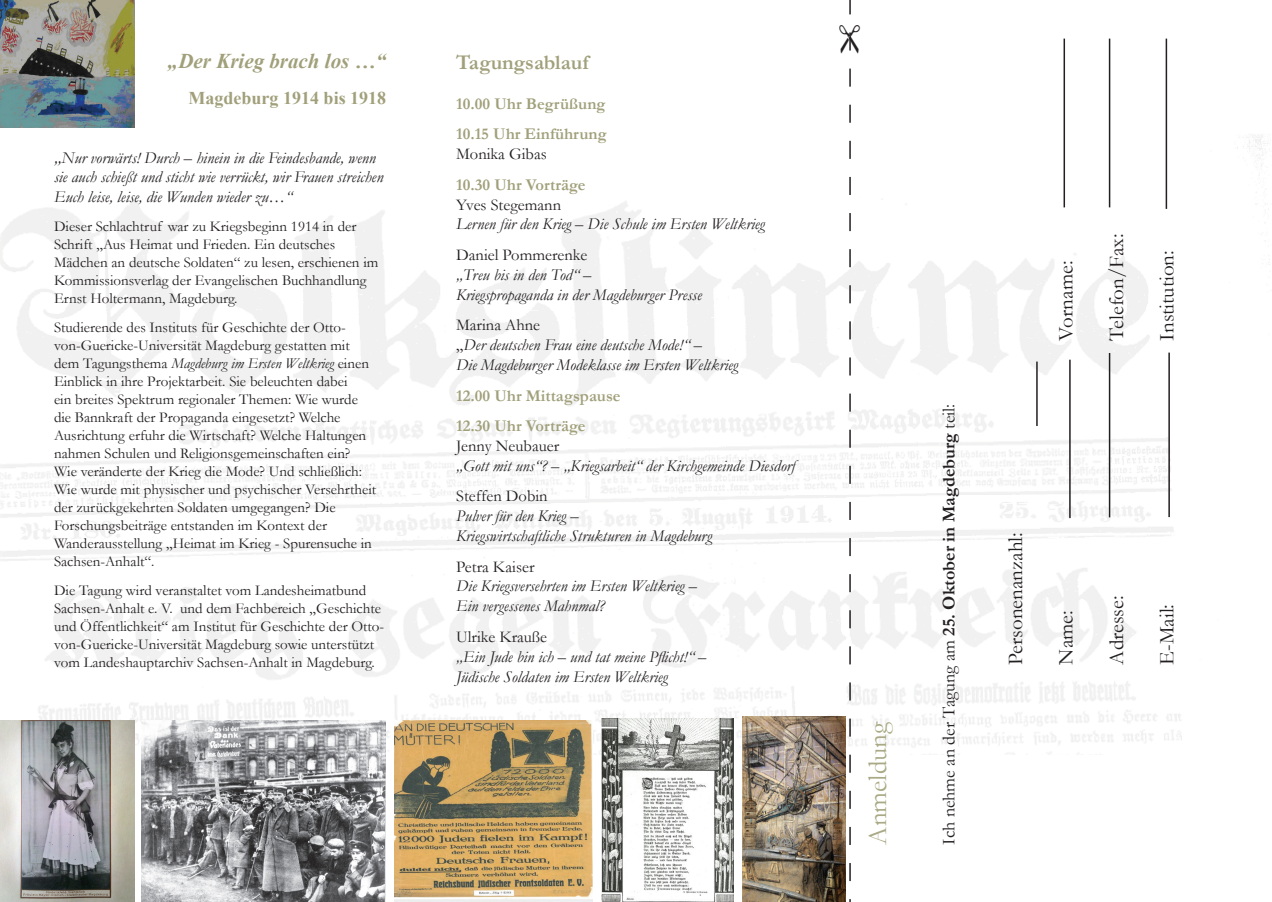
<style>
.page{position:relative;width:1272px;height:902px;background:#fff}
.page>*{position:absolute;margin:0;border:0;box-sizing:border-box;transform-origin:0 0}
.t1{font:27px "Garamond";color:#a9a985}
.t2{font:21px "Garamond";color:#231f20}
.t3{font:italic 700 21px "Times New Roman";color:#a1a07b}
.t4{font:700 21px "Garamond";color:#a1a07b}
.t5{font:18px "Garamond";color:#231f20}
.t6{font:700 18px "Times New Roman";color:#a1a07b}
.t7{font:italic 16.5px/19.8px "Garamond";color:#231f20}
.t8{font:16.5px "Garamond";color:#231f20}
.t9{font:700 16.5px/30.6px "Garamond";color:#a1a07b}
.t10{font:15px/18px "Garamond";color:#231f20}
.s1{font-size:18px}
.s2{font-style:italic}
.s3{font-style:normal}
.s4{font-weight:700}
</style>
<div class="page">
<img style="left:0;top:134px;width:1270px;height:620px">
<hr style="left:1036px;top:361px;width:1px;height:65px;background:#231f20">
<hr style="left:1063px;top:39px;width:1px;height:168px;background:#231f20">
<hr style="left:1069px;top:359px;width:1px;height:159px;background:#231f20">
<hr style="left:1108px;top:353px;width:2px;height:164px;background:#231f20">
<hr style="left:1168px;top:352px;width:1px;height:165px;background:#231f20">
<hr style="left:1108px;top:39px;width:2px;height:168px;background:#231f20">
<hr style="left:1165px;top:39px;width:2px;height:170px;background:#231f20">
<img style="left:0;top:720px;width:134px;height:181px">
<img style="left:742px;top:716px;width:97px;height:185px">
<img style="left:142px;top:720px;width:243px;height:181px">
<img style="left:0;top:1px;width:134px;height:126px">
<img style="left:394px;top:720px;width:198px;height:181px">
<img style="left:602px;top:718px;width:131px;height:183px">
<svg style="left:839px;top:0;width:21px;height:901px"></svg>
<h2 class="t3" style="left:168px;top:46px;width:220px">„Der Krieg brach los …“</h2>
<p class="t6" style="left:188px;top:86px;width:199px">Magdeburg 1914 bis 1918</p>
<p class="t7" style="left:54px;top:147px;width:331px"><span class="s1">„</span>Nur vorwärts! Durch – hinein in die Feindesbande, wenn sie auch schießt und sticht wie verrückt, wir Frauen streichen<br>Euch leise, leise, die Wunden wieder zu…“</p>
<p class="t10" style="left:54px;top:217px;width:326px">Dieser Schlachtruf war zu Kriegsbeginn 1914 in der Schrift „Aus Heimat und Frieden. Ein deutsches Mädchen an deutsche Soldaten“ zu lesen, erschienen im Kommissionsverlag der Evangelischen Buchhandlung Ernst Holtermann, Magdeburg.</p>
<p class="t10" style="left:54px;top:318px;width:324px">Studierende des Instituts für Geschichte der Otto&shy;von-Guericke-Universität Magdeburg gestatten mit dem Tagungsthema <span class="s2">Magdeburg im Ersten Weltkrieg</span> einen Einblick in ihre Projektarbeit. Sie beleuchten dabei<br>ein breites Spektrum regionaler Themen: Wie wurde die Bannkraft der Propaganda eingesetzt? Welche Ausrichtung erfuhr die Wirtschaft? Welche Haltungen nahmen Schulen und Religionsgemeinschaften ein?<br>Wie veränderte der Krieg die Mode? Und schließlich:<br>Wie wurde mit physischer und psychischer Versehrtheit der zurückgekehrten Soldaten umgegangen? Die Forschungsbeiträge entstanden im Kontext der Wanderausstellung „Heimat im Krieg - Spurensuche in Sachsen-Anhalt“.</p>
<p class="t10" style="left:54px;top:580px;width:332px">Die Tagung wird veranstaltet vom Landesheimatbund Sachsen-Anhalt e. V. und dem Fachbereich „Geschichte und Öffentlichkeit“ am Institut für Geschichte der Otto&shy;von-Guericke-Universität Magdeburg sowie unterstützt vom Landeshauptarchiv Sachsen-Anhalt in Magdeburg.</p>
<h2 class="t4" style="left:456px;top:48px;width:134px">Tagungsablauf</h2>
<p class="t9" style="left:456px;top:88px;width:152px">10.00 Uhr Begrüßung<br>10.15 Uhr Einführung</p>
<p class="t8" style="left:456px;top:143px;width:92px">Monika Gibas</p>
<p class="t9" style="left:456px;top:169px;width:131px">10.30 Uhr Vorträge</p>
<p class="t8" style="left:456px;top:193px;width:106px">Yves Stegemann</p>
<p class="t7" style="left:456px;top:214px;width:310px">Lernen für den Krieg – Die Schule im Ersten Weltkrieg</p>
<p class="t8" style="left:456px;top:244px;width:132px">Daniel Pommerenke</p>
<p class="t7" style="left:456px;top:264px;width:247px">„Treu bis in den Tod“ –<br>Kriegspropaganda in der Magdeburger Presse</p>
<p class="t7" style="left:456px;top:315px;width:283px"><span class="s3">Marina Ahne<br>„</span>Der deutschen Frau eine deutsche Mode!“ –<br>Die Magdeburger Modeklasse im Ersten Weltkrieg</p>
<p class="t9" style="left:456px;top:380px;width:166px">12.00 Uhr Mittagspause<br>12.30 Uhr Vorträge</p>
<p class="t8" style="left:456px;top:434px;width:104px">Jenny Neubauer</p>
<p class="t7" style="left:456px;top:455px;width:340px">„Gott mit uns“? – „Kriegsarbeit“ der Kirchgemeinde Diesdorf</p>
<p class="t8" style="left:456px;top:485px;width:93px">Steffen Dobin</p>
<p class="t7" style="left:456px;top:505px;width:257px">Pulver für den Krieg –<br>Kriegswirtschaftliche Strukturen in Magdeburg</p>
<p class="t8" style="left:456px;top:555px;width:80px">Petra Kaiser</p>
<p class="t7" style="left:456px;top:576px;width:242px">Die Kriegsversehrten im Ersten Weltkrieg –<br>Ein vergessenes Mahnmal?</p>
<p class="t8" style="left:456px;top:625px;width:92px">Ulrike Krauße</p>
<p class="t7" style="left:456px;top:646px;width:252px">„Ein Jude bin ich – und tat meine Pflicht!“ –<br>Jüdische Soldaten im Ersten Weltkrieg</p>
<h1 class="t1" style="left:859px;top:844px;width:125px;rotate:-90deg">Anmeldung</h1>
<p class="t5" style="left:936px;top:844px;width:442px;rotate:-90deg">Ich nehme an der Tagung am <span class="s4">25. Oktober in Magdeburg</span> teil:</p>
<h2 class="t2" style="left:1051px;top:340px;width:81px;rotate:-90deg">Vorname:</h2>
<h2 class="t2" style="left:1102px;top:340px;width:108px;rotate:-90deg">Telefon/Fax:</h2>
<h2 class="t2" style="left:1152px;top:340px;width:92px;rotate:-90deg">Institution:</h2>
<h2 class="t2" style="left:1001px;top:664px;width:134px;rotate:-90deg">Personenanzahl:</h2>
<h2 class="t2" style="left:1051px;top:664px;width:56px;rotate:-90deg">Name:</h2>
<h2 class="t2" style="left:1102px;top:664px;width:71px;rotate:-90deg">Adresse:</h2>
<h2 class="t2" style="left:1152px;top:664px;width:62px;rotate:-90deg">E-Mail:</h2>
</div>
